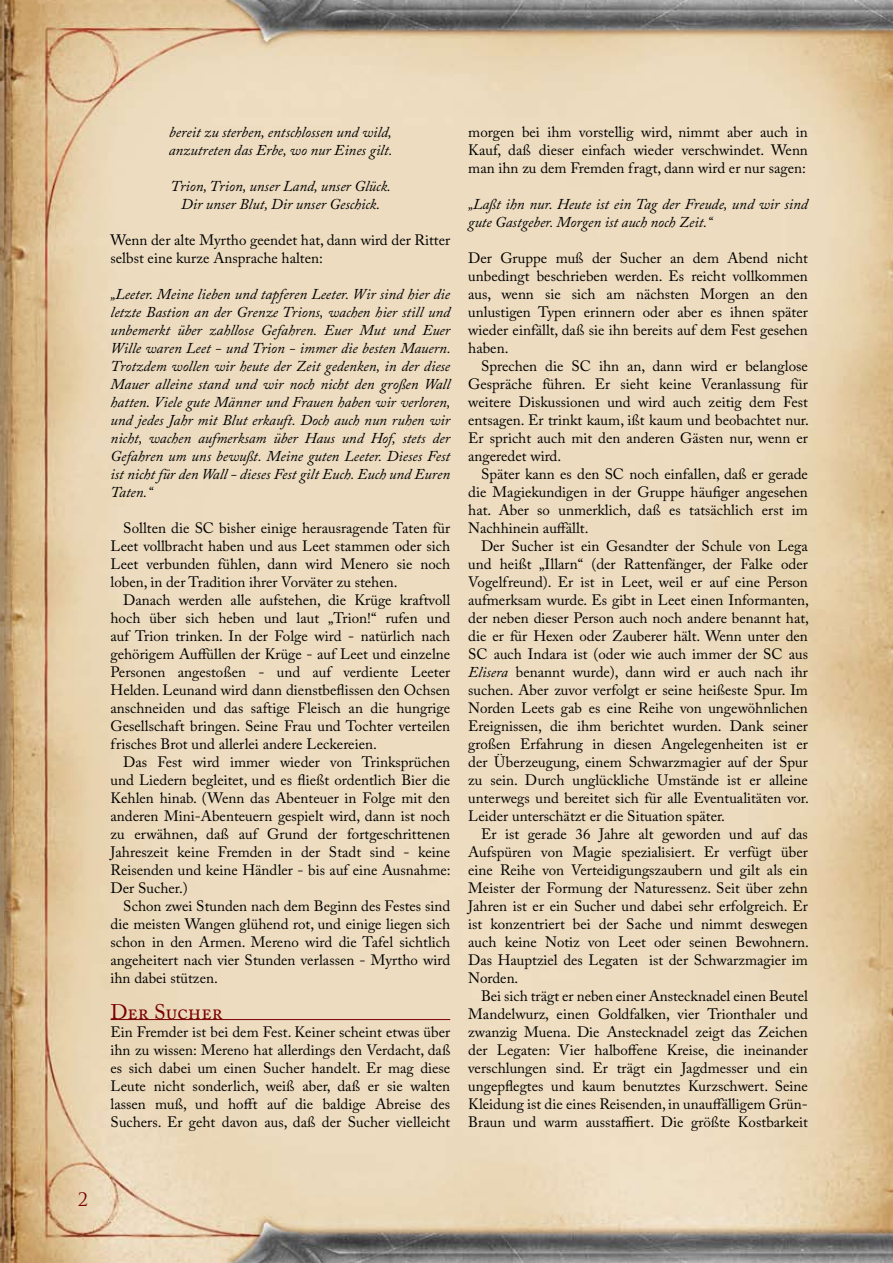
<style>
.page{position:relative;width:893px;height:1263px;background:#fff}
.page>*{position:absolute;margin:0;border:0;box-sizing:border-box;transform-origin:0 0}
.t1{font:21px "Adobe Caslon Pro";color:#790000}
.t2{font:18px "Trajan Pro";color:#790000}
.t3{font:15px/18px "Adobe Caslon Pro";color:#000;text-align:justify}
.t4{font:italic 15px/18px "Adobe Caslon Pro";color:#000}
.s1{font-style:italic}
</style>
<div class="page">
<img style="left:0;top:0;width:893px;height:1263px">
<hr style="left:111px;top:1019px;width:339px;height:1px;background:#790000">
<p class="t4" style="left:169px;top:123px;width:225px">bereit zu sterben, entschlossen und wild, anzutreten das Erbe, wo nur Eines gilt.</p>
<p class="t4" style="left:170px;top:177px;width:222px;text-align:center">Trion, Trion, unser Land, unser Glück.<br>Dir unser Blut, Dir unser Geschick.</p>
<p class="t3" style="left:111px;top:231px;width:341px">Wenn der alte Myrtho geendet hat, dann wird der Ritter selbst eine kurze Ansprache halten:</p>
<p class="t4" style="left:111px;top:285px;width:342px;text-align:justify">„Leeter. Meine lieben und tapferen Leeter. Wir sind hier die letzte Bastion an der Grenze Trions, wachen hier still und unbemerkt über zahllose Gefahren. Euer Mut und Euer Wille waren Leet - und Trion - immer die besten Mauern.<br>Trotzdem wollen wir heute der Zeit gedenken, in der diese Mauer alleine stand und wir noch nicht den großen Wall hatten. Viele gute Männer und Frauen haben wir verloren, und jedes Jahr mit Blut erkauft. Doch auch nun ruhen wir nicht, wachen aufmerksam über Haus und Hof, stets der Gefahren um uns bewußt. Meine guten Leeter. Dieses Fest ist nicht für den Wall - dieses Fest gilt Euch. Euch und Euren Taten.“</p>
<p class="t3" style="left:111px;top:519px;width:341px;text-indent:13px">Sollten die SC bisher einige herausragende Taten für Leet vollbracht haben und aus Leet stammen oder sich Leet verbunden fühlen, dann wird Menero sie noch loben, in der Tradition ihrer Vorväter zu stehen.</p>
<p class="t3" style="left:111px;top:591px;width:341px;text-indent:13px">Danach werden alle aufstehen, die Krüge kraftvoll hoch über sich heben und laut „Trion!“ rufen und auf Trion trinken. In der Folge wird - natürlich nach gehörigem Auffüllen der Krüge - auf Leet und einzelne Personen angestoßen - und auf verdiente Leeter Helden. Leunand wird dann dienstbeflissen den Ochsen anschneiden und das saftige Fleisch an die hungrige Gesellschaft bringen. Seine Frau und Tochter verteilen frisches Brot und allerlei andere Leckereien.</p>
<p class="t3" style="left:111px;top:753px;width:342px;text-indent:13px">Das Fest wird immer wieder von Trinksprüchen und Liedern begleitet, und es fließt ordentlich Bier die Kehlen hinab. (Wenn das Abenteuer in Folge mit den anderen Mini-Abenteuern gespielt wird, dann ist noch zu erwähnen, daß auf Grund der fortgeschrittenen Jahreszeit keine Fremden in der Stadt sind - keine Reisenden und keine Händler - bis auf eine Ausnahme:<br>Der Sucher.)</p>
<p class="t3" style="left:111px;top:897px;width:341px;text-indent:13px">Schon zwei Stunden nach dem Beginn des Festes sind die meisten Wangen glühend rot, und einige liegen sich schon in den Armen. Mereno wird die Tafel sichtlich angeheitert nach vier Stunden verlassen - Myrtho wird ihn dabei stützen.</p>
<h1 class="t1" style="left:111px;top:1000px;width:114px">Der Sucher</h1>
<p class="t3" style="left:111px;top:1023px;width:341px">Ein Fremder ist bei dem Fest. Keiner scheint etwas über ihn zu wissen: Mereno hat allerdings den Verdacht, daß es sich dabei um einen Sucher handelt. Er mag diese Leute nicht sonderlich, weiß aber, daß er sie walten lassen muß, und hofft auf die baldige Abreise des Suchers. Er geht davon aus, daß der Sucher vielleicht</p>
<p class="t3" style="left:468px;top:123px;width:341px">morgen bei ihm vorstellig wird, nimmt aber auch in Kauf, daß dieser einfach wieder verschwindet. Wenn man ihn zu dem Fremden fragt, dann wird er nur sagen:</p>
<p class="t4" style="left:468px;top:195px;width:341px">„Laßt ihn nur. Heute ist ein Tag der Freude, und wir sind gute Gastgeber. Morgen ist auch noch Zeit.“</p>
<p class="t3" style="left:468px;top:249px;width:341px">Der Gruppe muß der Sucher an dem Abend nicht unbedingt beschrieben werden. Es reicht vollkommen aus, wenn sie sich am nächsten Morgen an den unlustigen Typen erinnern oder aber es ihnen später wieder einfällt, daß sie ihn bereits auf dem Fest gesehen haben.</p>
<p class="t3" style="left:468px;top:357px;width:342px;text-indent:13px">Sprechen die SC ihn an, dann wird er belanglose Gespräche führen. Er sieht keine Veranlassung für weitere Diskussionen und wird auch zeitig dem Fest entsagen. Er trinkt kaum, ißt kaum und beobachtet nur.<br>Er spricht auch mit den anderen Gästen nur, wenn er angeredet wird.</p>
<p class="t3" style="left:468px;top:465px;width:341px;text-indent:13px">Später kann es den SC noch einfallen, daß er gerade die Magiekundigen in der Gruppe häufiger angesehen hat. Aber so unmerklich, daß es tatsächlich erst im Nachhinein auffällt.</p>
<p class="t3" style="left:468px;top:537px;width:342px;text-indent:13px">Der Sucher ist ein Gesandter der Schule von Lega und heißt „Illarn“ (der Rattenfänger, der Falke oder Vogelfreund). Er ist in Leet, weil er auf eine Person aufmerksam wurde. Es gibt in Leet einen Informanten, der neben dieser Person auch noch andere benannt hat, die er für Hexen oder Zauberer hält. Wenn unter den SC auch Indara ist (oder wie auch immer der SC aus <span class="s1">Elisera</span> benannt wurde), dann wird er auch nach ihr suchen. Aber zuvor verfolgt er seine heißeste Spur. Im Norden Leets gab es eine Reihe von ungewöhnlichen Ereignissen, die ihm berichtet wurden. Dank seiner großen Erfahrung in diesen Angelegenheiten ist er der Überzeugung, einem Schwarzmagier auf der Spur zu sein. Durch unglückliche Umstände ist er alleine unterwegs und bereitet sich für alle Eventualitäten vor.<br>Leider unterschätzt er die Situation später.</p>
<p class="t3" style="left:468px;top:825px;width:342px;text-indent:13px">Er ist gerade 36 Jahre alt geworden und auf das Aufspüren von Magie spezialisiert. Er verfügt über eine Reihe von Verteidigungszaubern und gilt als ein Meister der Formung der Naturessenz. Seit über zehn Jahren ist er ein Sucher und dabei sehr erfolgreich. Er ist konzentriert bei der Sache und nimmt deswegen auch keine Notiz von Leet oder seinen Bewohnern.<br>Das Hauptziel des Legaten ist der Schwarzmagier im Norden.</p>
<p class="t3" style="left:468px;top:987px;width:341px;text-indent:13px">Bei sich trägt er neben einer Anstecknadel einen Beutel Mandelwurz, einen Goldfalken, vier Trionthaler und zwanzig Muena. Die Anstecknadel zeigt das Zeichen der Legaten: Vier halboffene Kreise, die ineinander verschlungen sind. Er trägt ein Jagdmesser und ein ungepflegtes und kaum benutztes Kurzschwert. Seine Kleidung ist die eines Reisenden, in unauffälligem Grün-Braun und warm ausstaffiert. Die größte Kostbarkeit</p>
<p class="t2" style="left:78px;top:1188px;width:12px">2</p>
</div>
